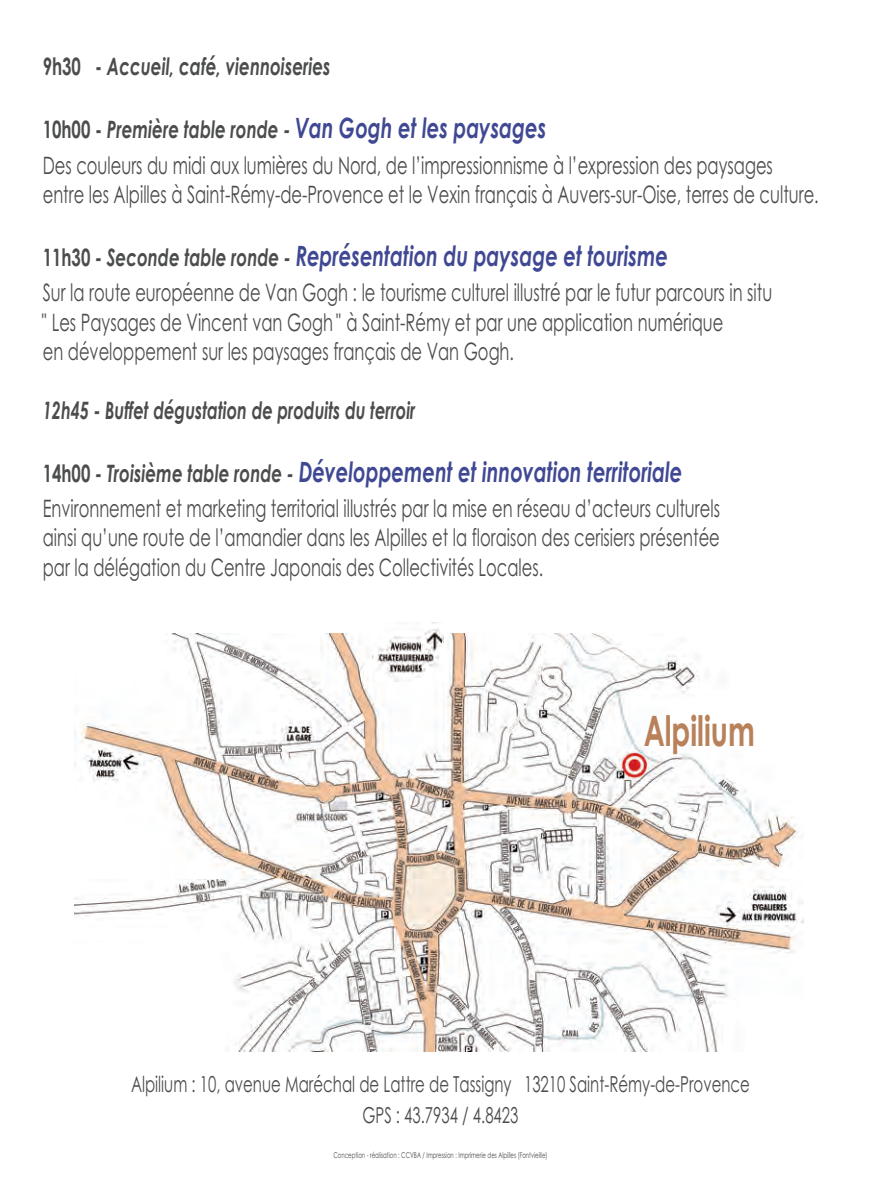
<style>
.page{position:relative;width:889px;height:1201px;background:#fff}
.page>*{position:absolute;margin:0;border:0;box-sizing:border-box;transform-origin:0 0}
.t1{font:700 42px "Century Gothic";color:#b9815a;scale:.68 1}
.t2{font:italic 700 28px "Century Gothic";color:#404893;scale:.7 1}
.t3{font:24px/29.4px "Century Gothic";color:#4b4c4d;scale:.68 1}
.t4{font:italic 700 24px "Century Gothic";color:#4b4c4d;scale:.68 1}
.t5{font:italic 700 24px "Century Gothic";color:#4b4c4d;scale:.7 1}
.t6{font:22px/31px "Century Gothic";color:#4b4c4d;text-align:center;scale:.68 1}
.t7{font:16px "Helvetica";color:#57585a}
.t8{font:8px "Century Gothic";color:#4b4c4d;scale:.68 1}
.s1{font-style:normal}
.s2{font-style:normal;font-size:24px;color:#4b4c4d}
.s3{font-size:24px;color:#4b4c4d}
</style>
<div class="page">
<img style="left:75px;top:633px;width:728px;height:418px">
<div style="left:373px;top:623px;width:74px;height:59px;background:#fff"></div>
<img style="left:373px;top:623px;width:70px;height:59px">
<p class="t5" style="left:43px;top:58px;width:413px"><span class="s1">9h30 -</span> Accueil, café, viennoiseries</p>
<p class="t2" style="left:43px;top:118px;width:721px"><span class="s2">10h00 -</span> <span class="s3">Première table ronde -</span> Van Gogh et les paysages</p>
<p class="t3" style="left:43px;top:153px;width:1143px">Des couleurs du midi aux lumières du Nord, de l’impressionnisme à l’expression des paysages entre les Alpilles à Saint-Rémy-de-Provence et le Vexin français à Auvers-sur-Oise, terres de culture.</p>
<p class="t2" style="left:43px;top:246px;width:895px"><span class="s2">11h30</span> <span class="s3">- Seconde table ronde -</span> Représentation du paysage et tourisme</p>
<p class="t3" style="left:43px;top:280px;width:1074px">Sur la route européenne de Van Gogh : le tourisme culturel illustré par le futur parcours in situ</p>
<p class="t3" style="left:52px;top:309px;width:989px">Les Paysages de Vincent van Gogh à Saint-Rémy et par une application numérique</p>
<p class="t3" style="left:43px;top:339px;width:695px">en développement sur les paysages français de Van Gogh.</p>
<p class="t4" style="left:43px;top:401px;width:550px">12h45 - Buffet dégustation de produits du terroir</p>
<p class="t2" style="left:43px;top:462px;width:915px"><span class="s2">14h00</span> <span class="s3">- Troisième table ronde -</span> Développement et innovation territoriale</p>
<p class="t3" style="left:43px;top:496px;width:997px;text-align:justify">Environnement et marketing territorial illustrés par la mise en réseau d’acteurs culturels ainsi qu’une route de l’amandier dans les Alpilles et la floraison des cerisiers présentée par la délégation du Centre Japonais des Collectivités Locales.</p>
<p class="t7" style="left:41px;top:310px;width:7px">"</p>
<p class="t7" style="left:336px;top:310px;width:7px">"</p>
<h1 class="t1" style="left:644px;top:716px;width:165px">Alpilium</h1>
<p class="t6" style="left:131px;top:1070px;width:912px">Alpilium : 10, avenue Maréchal de Lattre de Tassigny 13210 Saint-Rémy-de-Provence<br>GPS : 43.7934 / 4.8423</p>
<p class="t8" style="left:333px;top:1152px;width:316px">Conception - réalisation : CCVBA / Impression : Imprimerie des Alpilles (Fontvieille)</p>
</div>
